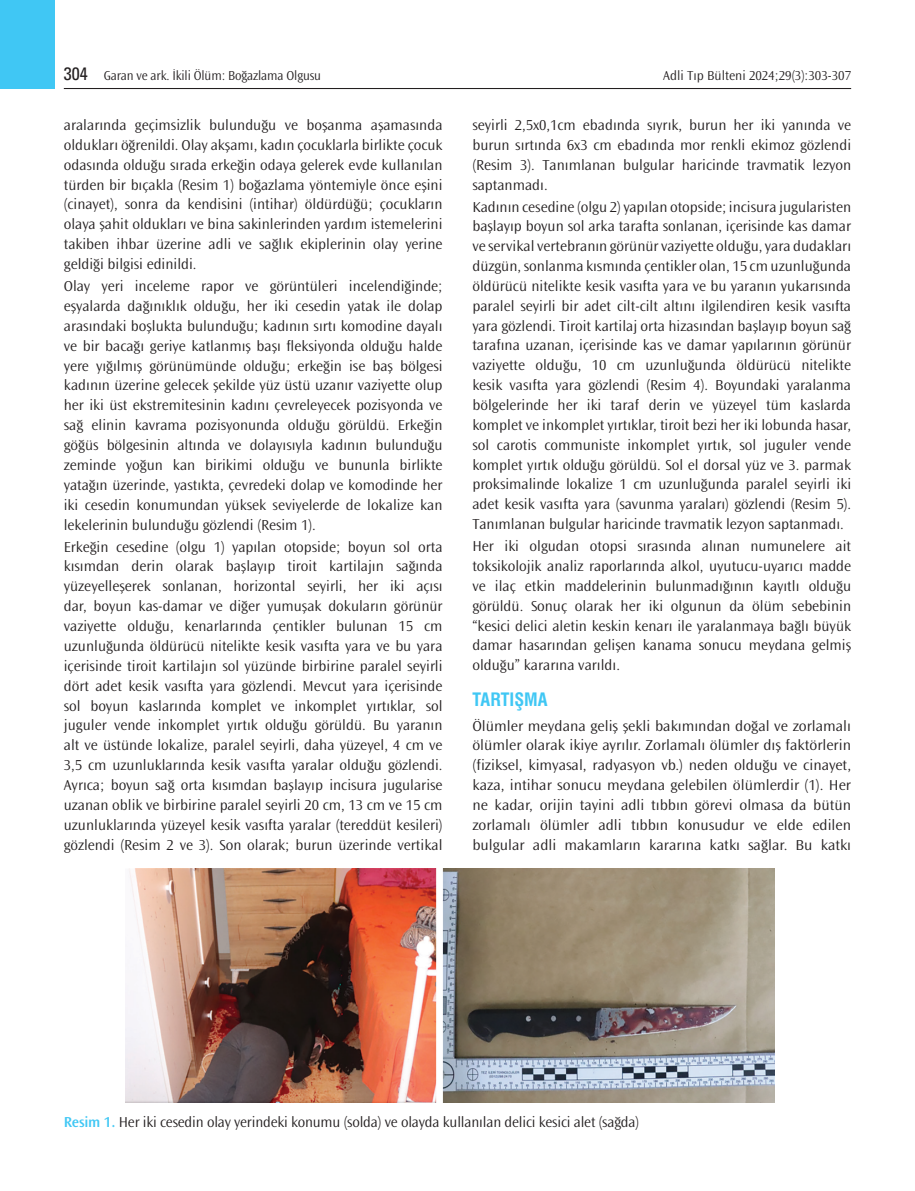
<style>
.page{position:relative;width:915px;height:1191px;background:#fff}
.page>*{position:absolute;margin:0;border:0;box-sizing:border-box;transform-origin:0 0}
.ARA_BASLIK{font:18px "Swiss Condensed Bold Tr";color:#40c7f4}
.YAZI{font:300 15px/19.8px "Ocean Sans Std";color:#231f20;text-align:justify}
.YAZI-2{font:300 15px/19.8px "Ocean Sans Std";color:#231f20;text-align:justify;scale:1.05 1}
.RESİM-ALTI{font:300 15px "Ocean Sans Std";letter-spacing:-.01em;color:#231f20}
.t1{font:300 13.5px "Ocean Sans Std";letter-spacing:-.01em;color:#231f20;scale:.96 1}
.t2{font:300 13.5px "Ocean Sans Std";letter-spacing:-.01em;color:#231f20}
.s1{font-family:"Univers Condensed Tr";font-weight:400;font-size:18px}
.s2{font-weight:600;color:#40c7f4}
</style>
<div class="page">
<div style="left:0;top:0;width:55px;height:89px;background:#40c7f4"></div>
<hr style="left:64px;top:88px;width:786px;height:1px;background:#231f20">
<img style="left:126px;top:868px;width:648px;height:234px">
<p class="t1" style="left:64px;top:68px;width:269px"><span class="s1">304</span> Garan ve ark. İkili Ölüm: Boğazlama Olgusu</p>
<p class="t2" style="left:663px;top:68px;width:189px">Adli Tıp Bülteni 2024;29(3):303-307</p>
<p class="YAZI" style="left:64px;top:115px;width:380px">aralarında geçimsizlik bulunduğu ve boşanma aşamasında oldukları öğrenildi. Olay akşamı, kadın çocuklarla birlikte çocuk odasında olduğu sırada erkeğin odaya gelerek evde kullanılan türden bir bıçakla (Resim 1) boğazlama yöntemiyle önce eşini (cinayet), sonra da kendisini (intihar) öldürdüğü; çocukların olaya şahit oldukları ve bina sakinlerinden yardım istemelerini takiben ihbar üzerine adli ve sağlık ekiplerinin olay yerine geldiği bilgisi edinildi.</p>
<p class="YAZI" style="left:64px;top:276px;width:380px">Olay yeri inceleme rapor ve görüntüleri incelendiğinde; eşyalarda dağınıklık olduğu, her iki cesedin yatak ile dolap arasındaki boşlukta bulunduğu; kadının sırtı komodine dayalı ve bir bacağı geriye katlanmış başı fleksiyonda olduğu halde yere yığılmış görünümünde olduğu; erkeğin ise baş bölgesi kadının üzerine gelecek şekilde yüz üstü uzanır vaziyette olup her iki üst ekstremitesinin kadını çevreleyecek pozisyonda ve sağ elinin kavrama pozisyonunda olduğu görüldü. Erkeğin göğüs bölgesinin altında ve dolayısıyla kadının bulunduğu zeminde yoğun kan birikimi olduğu ve bununla birlikte yatağın üzerinde, yastıkta, çevredeki dolap ve komodinde her iki cesedin konumundan yüksek seviyelerde de lokalize kan lekelerinin bulunduğu gözlendi (Resim 1).</p>
<p class="YAZI" style="left:64px;top:537px;width:380px">Erkeğin cesedine (olgu 1) yapılan otopside; boyun sol orta kısımdan derin olarak başlayıp tiroit kartilajın sağında yüzeyelleşerek sonlanan, horizontal seyirli, her iki açısı dar, boyun kas-damar ve diğer yumuşak dokuların görünür vaziyette olduğu, kenarlarında çentikler bulunan 15 cm uzunluğunda öldürücü nitelikte kesik vasıfta yara ve bu yara içerisinde tiroit kartilajın sol yüzünde birbirine paralel seyirli dört adet kesik vasıfta yara gözlendi. Mevcut yara içerisinde sol boyun kaslarında komplet ve inkomplet yırtıklar, sol juguler vende inkomplet yırtık olduğu görüldü. Bu yaranın alt ve üstünde lokalize, paralel seyirli, daha yüzeyel, 4 cm ve 3,5 cm uzunluklarında kesik vasıfta yaralar olduğu gözlendi.<br>Ayrıca; boyun sağ orta kısımdan başlayıp incisura jugularise uzanan oblik ve birbirine paralel seyirli 20 cm, 13 cm ve 15 cm uzunluklarında yüzeyel kesik vasıfta yaralar (tereddüt kesileri) gözlendi (Resim 2 ve 3). Son olarak; burun üzerinde vertikal</p>
<p class="YAZI" style="left:472px;top:115px;width:380px">seyirli 2,5x0,1cm ebadında sıyrık, burun her iki yanında ve burun sırtında 6x3 cm ebadında mor renkli ekimoz gözlendi (Resim 3). Tanımlanan bulgular haricinde travmatik lezyon saptanmadı.</p>
<p class="YAZI" style="left:472px;top:197px;width:380px">Kadının cesedine (olgu 2) yapılan otopside; incisura jugularisten başlayıp boyun sol arka tarafta sonlanan, içerisinde kas damar ve servikal vertebranın görünür vaziyette olduğu, yara dudakları düzgün, sonlanma kısmında çentikler olan, 15 cm uzunluğunda öldürücü nitelikte kesik vasıfta yara ve bu yaranın yukarısında paralel seyirli bir adet cilt-cilt altını ilgilendiren kesik vasıfta yara gözlendi. Tiroit kartilaj orta hizasından başlayıp boyun sağ tarafına uzanan, içerisinde kas ve damar yapılarının görünür vaziyette olduğu, 10 cm uzunluğunda öldürücü nitelikte kesik vasıfta yara gözlendi (Resim 4). Boyundaki yaralanma bölgelerinde her iki taraf derin ve yüzeyel tüm kaslarda komplet ve inkomplet yırtıklar, tiroit bezi her iki lobunda hasar, sol carotis communiste inkomplet yırtık, sol juguler vende komplet yırtık olduğu görüldü. Sol el dorsal yüz ve 3. parmak proksimalinde lokalize 1 cm uzunluğunda paralel seyirli iki adet kesik vasıfta yara (savunma yaraları) gözlendi (Resim 5).<br>Tanımlanan bulgular haricinde travmatik lezyon saptanmadı.</p>
<p class="YAZI" style="left:472px;top:536px;width:380px">Her iki olgudan otopsi sırasında alınan numunelere ait toksikolojik analiz raporlarında alkol, uyutucu-uyarıcı madde ve ilaç etkin maddelerinin bulunmadığının kayıtlı olduğu görüldü. Sonuç olarak her iki olgunun da ölüm sebebinin “kesici delici aletin keskin kenarı ile yaralanmaya bağlı büyük damar hasarından gelişen kanama sonucu meydana gelmiş olduğu” kararına varıldı.</p>
<p class="ARA_BASLIK" style="left:472px;top:689px;width:77px">TARTIŞMA</p>
<p class="YAZI-2" style="left:472px;top:716px;width:362px">Ölümler meydana geliş şekli bakımından doğal ve zorlamalı ölümler olarak ikiye ayrılır. Zorlamalı ölümler dış faktörlerin (fiziksel, kimyasal, radyasyon vb.) neden olduğu ve cinayet, kaza, intihar sonucu meydana gelebilen ölümlerdir (1). Her ne kadar, orijin tayini adli tıbbın görevi olmasa da bütün zorlamalı ölümler adli tıbbın konusudur ve elde edilen bulgular adli makamların kararına katkı sağlar. Bu katkı</p>
<p class="RESİM-ALTI" style="left:64px;top:1114px;width:576px"><span class="s2">Resim 1.</span> Her iki cesedin olay yerindeki konumu (solda) ve olayda kullanılan delici kesici alet (sağda)</p>
</div>
